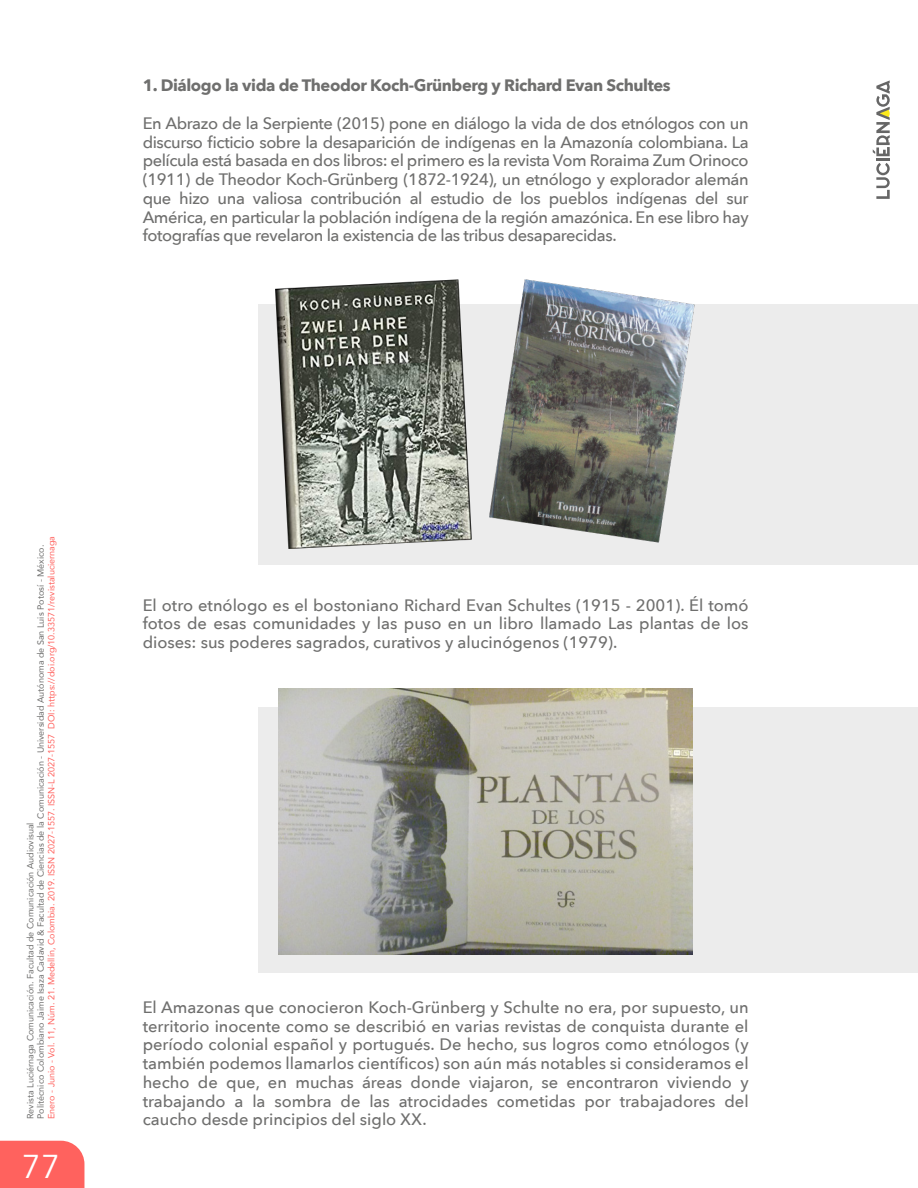
<style>
.page{position:relative;width:918px;height:1188px;background:#fff}
.page>*{position:absolute;margin:0;border:0;box-sizing:border-box;transform-origin:0 0}
.t1{font:33px "Avenir Next";color:#fff}
.t2{font:500 16.5px/18.8px "Avenir Next";color:#6f6f6e;text-align:justify}
.t3{font:700 16.5px "Avenir Next";letter-spacing:-.025em;color:#6f6f6e}
.t4{font:9px/10.5px "Avenir";color:#6f6f6e}
.t5{font:9px "Avenir";color:#ff625e}
</style>
<div class="page">
<div style="left:0;top:1141px;width:84px;height:47px;background:#ff625e"></div>
<svg style="left:876px;top:163px;width:14px;height:36px"></svg>
<hr style="left:876px;top:158px;width:14px;height:3px;background:#666">
<svg style="left:873px;top:80px;width:17px;height:76px"></svg>
<div style="left:258px;top:304px;width:660px;height:261px;background:#ececec"></div>
<img style="left:275px;top:279px;width:196px;height:270px">
<img style="left:490px;top:279px;width:204px;height:264px">
<div style="left:258px;top:708px;width:660px;height:265px;background:#ececec"></div>
<img style="left:278px;top:689px;width:415px;height:265px">
<p class="t3" style="left:143px;top:71px;width:529px">1. Diálogo la vida de Theodor Koch-Grünberg y Richard Evan Schultes</p>
<p class="t2" style="left:143px;top:113px;width:608px">En Abrazo de la Serpiente (2015) pone en diálogo la vida de dos etnólogos con un discurso ficticio sobre la desaparición de indígenas en la Amazonía colombiana. La película está basada en dos libros: el primero es la revista Vom Roraima Zum Orinoco (1911) de Theodor Koch-Grünberg (1872-1924), un etnólogo y explorador alemán que hizo una valiosa contribución al estudio de los pueblos indígenas del sur América, en particular la población indígena de la región amazónica. En ese libro hay fotografías que revelaron la existencia de las tribus desaparecidas.</p>
<p class="t4" style="left:25px;top:1119px;width:576px;rotate:-90deg">Revista Luciérnaga Comunicación. Facultad de Comunicación Audiovisual<br>Politécnico Colombiano Jaime Isaza Cadavid &amp; Facultad de Ciencias de la Comunicación - Universidad Autónoma de San Luis Potosí - México.</p>
<p class="t5" style="left:44px;top:1119px;width:585px;rotate:-90deg">Enero - Junio - Vol. 11, Núm. 21. Medellín, Colombia. 2019. ISSN 2027-1557. ISSN-L 2027-1557 DOI: https://doi.org/10.33571/revistaluciernaga</p>
<h1 class="t1" style="left:22px;top:1138px;width:40px">77</h1>
<p class="t2" style="left:143px;top:595px;width:607px">El otro etnólogo es el bostoniano Richard Evan Schultes (1915 - 2001). Él tomó fotos de esas comunidades y las puso en un libro llamado Las plantas de los dioses: sus poderes sagrados, curativos y alucinógenos (1979).</p>
<p class="t2" style="left:143px;top:997px;width:608px">El Amazonas que conocieron Koch-Grünberg y Schulte no era, por supuesto, un territorio inocente como se describió en varias revistas de conquista durante el período colonial español y portugués. De hecho, sus logros como etnólogos (y también podemos llamarlos científicos) son aún más notables si consideramos el hecho de que, en muchas áreas donde viajaron, se encontraron viviendo y trabajando a la sombra de las atrocidades cometidas por trabajadores del caucho desde principios del siglo XX.</p>
</div>
